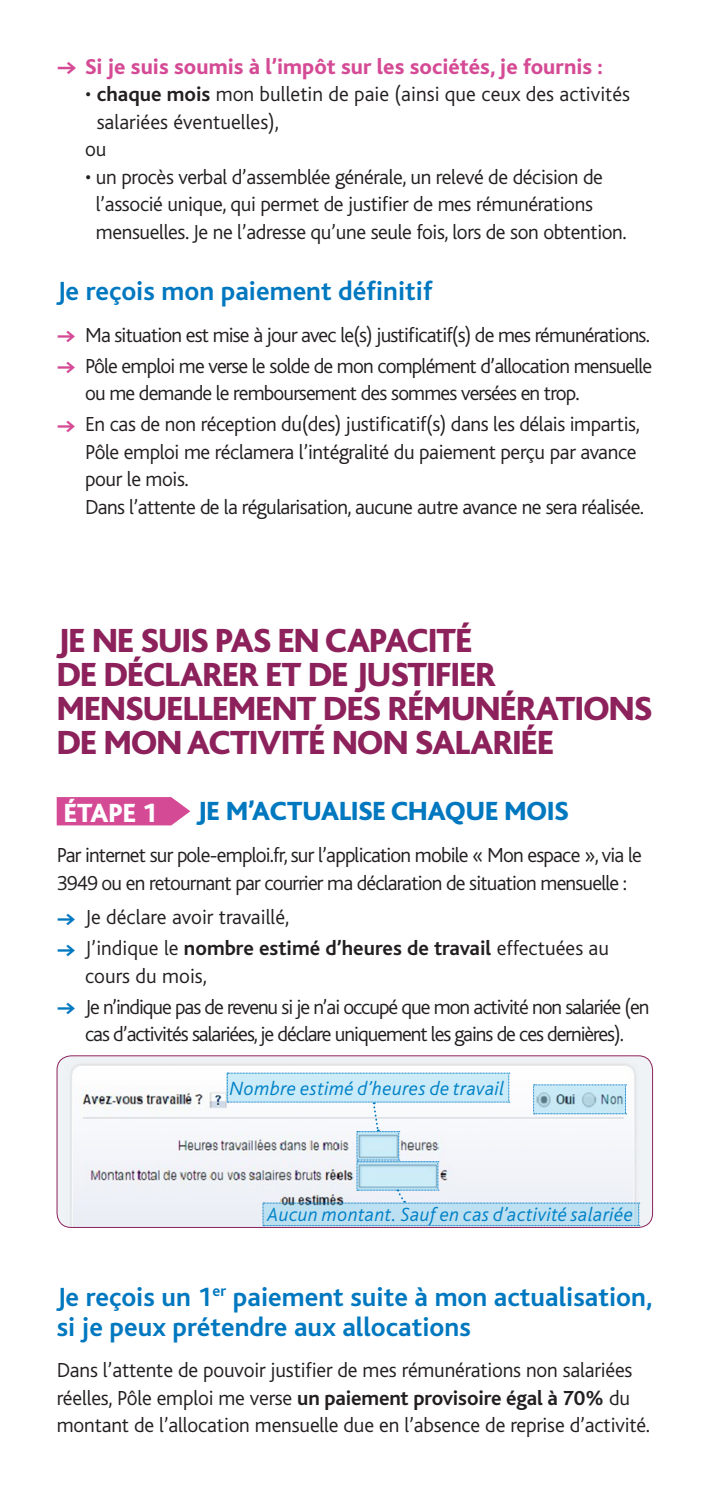
<style>
.page{position:relative;width:709px;height:1489px;background:#fff}
.page>*{position:absolute;margin:0;border:0;box-sizing:border-box;transform-origin:0 0}
.TITRE{font:800 35px/33.8px "Bliss";letter-spacing:-.02em;color:#8d215b}
.SOUS-TITRE{font:700 27.5px/30px "Bliss";color:#0078c0}
.SOUS-TITRE-2{font:800 27.5px "Bliss";color:#0078c0}
.SOUS-TITRE-3{font:800 27.5px "Bliss";color:#fff}
.t1{font:800 22.5px "Bliss";color:#d54a95}
.TEXTE_COURANT_ESPACE{font:300 21.25px/27.5px "Bliss";letter-spacing:-.04em;color:#231f20}
.TEXTE_COURANT_ESPACE-2{font:300 21.25px/27.5px "Bliss";letter-spacing:-.02em;color:#231f20}
.TEXTE_COURANT_ESPACE-3{font:300 21.25px/27.5px "Bliss";letter-spacing:-.01em;color:#231f20}
.TEXTE_COURANT_RET_4M{font:300 21.25px/27.5px "Bliss";letter-spacing:-.02em;color:#231f20}
.TEXTE_COURANT_ESPACE-4{font:300 21.25px/27.5px "Bliss";color:#231f20}
.TEXTE_COURANT_RET_4M-2{font:300 21.25px/27.5px "Bliss";color:#231f20}
.TITRE_DU_DOCUMENT{font:italic 300 20px "Bliss";letter-spacing:.02em;color:#0078c0}
.s1{font-family:"Executive";font-weight:700}
.s2{font-weight:700}
.s3{font-family:"Executive";font-weight:700;color:#d54a95}
.s4{font-family:"Executive";font-weight:700;color:#0078c0}
</style>
<div class="page">
<svg style="left:57px;top:797px;width:133px;height:28px;background:#d7569c"></svg>
<img style="left:57px;top:1056px;width:595px;height:171px">
<div style="left:57px;top:1055px;width:596px;height:172px;border:1px solid #8d215b;border-radius:14px"></div>
<svg style="left:227px;top:1072px;width:413px;height:154px"></svg>
<p class="t1" style="left:57px;top:55px;width:547px"><span class="s1">→</span> Si je suis soumis à l’impôt sur les sociétés, je fournis :</p>
<p class="TEXTE_COURANT_RET_4M-2" style="left:97px;top:81px;width:535px;text-indent:-12px">• <span class="s2">chaque mois</span> mon bulletin de paie (ainsi que ceux des activités salariées éventuelles),</p>
<p class="TEXTE_COURANT_RET_4M" style="left:85px;top:136px;width:23px">ou</p>
<p class="TEXTE_COURANT_RET_4M" style="left:96px;top:164px;width:532px;text-indent:-11px">• un procès verbal d’assemblée générale, un relevé de décision de l’associé unique, qui permet de justifier de mes rémunérations mensuelles. Je ne l’adresse qu’une seule fois, lors de son obtention.</p>
<p class="SOUS-TITRE" style="left:57px;top:276px;width:377px">Je reçois mon paiement définitif</p>
<p class="TEXTE_COURANT_ESPACE" style="left:57px;top:321px;width:594px"><span class="s3">→</span> Ma situation est mise à jour avec le(s) justificatif(s) de mes rémunérations.</p>
<p class="TEXTE_COURANT_ESPACE" style="left:85px;top:352px;width:569px;text-indent:-28px"><span class="s3">→</span> Pôle emploi me verse le solde de mon complément d’allocation mensuelle ou me demande le remboursement des sommes versées en trop.</p>
<p class="TEXTE_COURANT_ESPACE-2" style="left:85px;top:411px;width:560px;text-indent:-28px"><span class="s3">→</span> En cas de non réception du(des) justificatif(s) dans les délais impartis, Pôle emploi me réclamera l’intégralité du paiement perçu par avance pour le mois.<br>Dans l’attente de la régularisation, aucune autre avance ne sera réalisée.</p>
<p class="TITRE" style="left:57px;top:625px;width:597px">JE NE SUIS PAS EN CAPACITÉ<br>DE DÉCLARER ET DE JUSTIFIER<br>MENSUELLEMENT DES RÉMUNÉRATIONS<br>DE MON ACTIVITÉ NON SALARIÉE</p>
<p class="SOUS-TITRE-3" style="left:64px;top:798px;width:95px">ÉTAPE 1</p>
<p class="SOUS-TITRE-2" style="left:197px;top:797px;width:373px">JE M’ACTUALISE CHAQUE MOIS</p>
<p class="TEXTE_COURANT_ESPACE" style="left:57px;top:841px;width:586px">Par internet sur pole-emploi.fr, sur l’application mobile « Mon espace », via le<br>3949 ou en retournant par courrier ma déclaration de situation mensuelle :</p>
<p class="TEXTE_COURANT_ESPACE-4" style="left:57px;top:903px;width:234px"><span class="s4">→</span> Je déclare avoir travaillé,</p>
<p class="TEXTE_COURANT_ESPACE-4" style="left:85px;top:934px;width:525px;text-indent:-28px"><span class="s4">→</span> J’indique le <span class="s2">nombre estimé d’heures de travail</span> effectuées au cours du mois,</p>
<p class="TEXTE_COURANT_ESPACE" style="left:57px;top:993px;width:594px;text-align:center"><span class="s4">→</span> Je n’indique pas de revenu si je n’ai occupé que mon activité non salariée (en cas d’activités salariées, je déclare uniquement les gains de ces dernières).</p>
<p class="TITRE_DU_DOCUMENT" style="left:230px;top:1078px;width:276px">Nombre estimé d’heures de travail</p>
<p class="TITRE_DU_DOCUMENT" style="left:267px;top:1204px;width:367px">Aucun montant. Sauf en cas d’activité salariée</p>
<p class="SOUS-TITRE" style="left:57px;top:1281px;width:597px">Je reçois un 1<sup>er</sup> paiement suite à mon actualisation, si je peux prétendre aux allocations</p>
<p class="TEXTE_COURANT_ESPACE-3" style="left:57px;top:1356px;width:595px">Dans l’attente de pouvoir justifier de mes rémunérations non salariées réelles, Pôle emploi me verse <span class="s2">un paiement provisoire égal à 70%</span> du montant de l’allocation mensuelle due en l’absence de reprise d’activité.</p>
</div>
